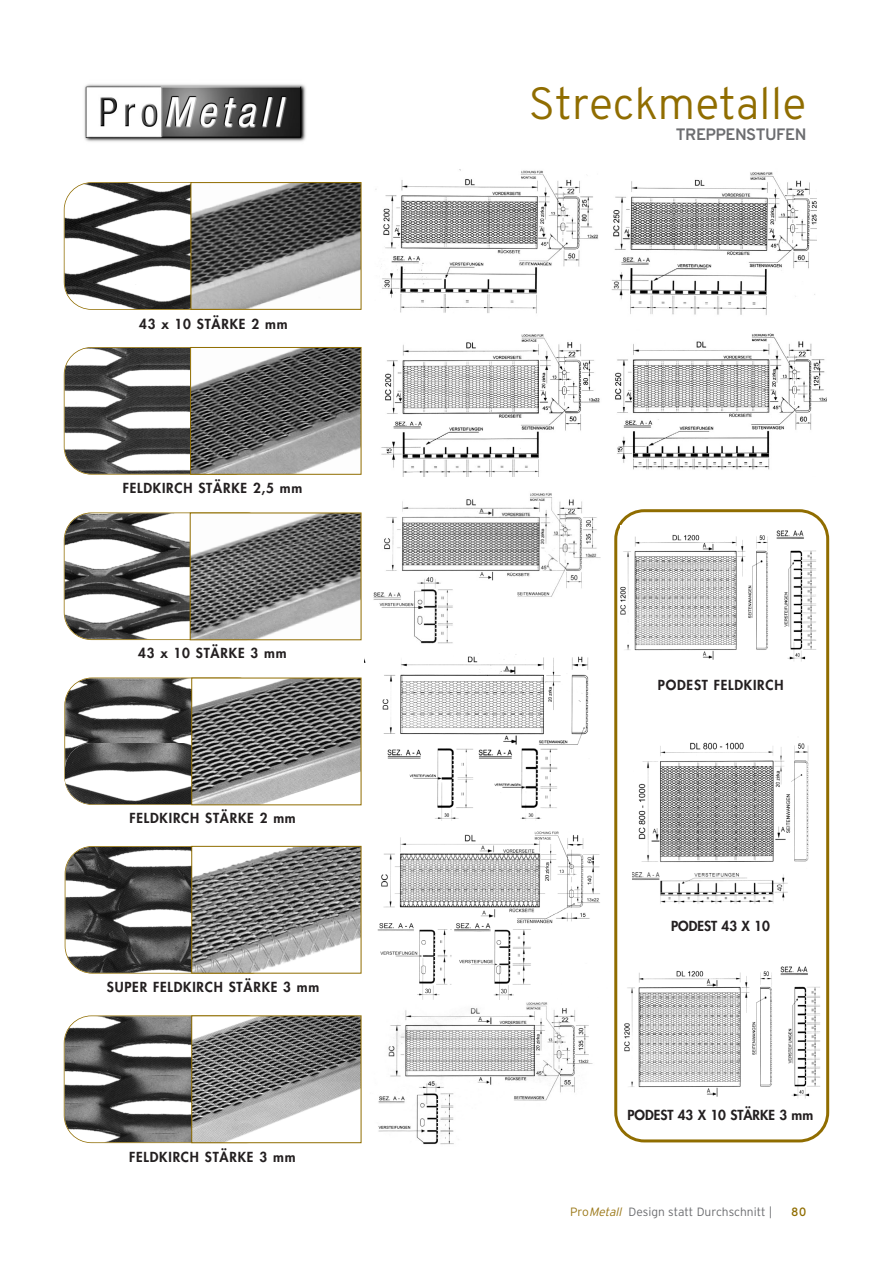
<style>
.page{position:relative;width:893px;height:1263px;background:#fff}
.page>*{position:absolute;margin:0;border:0;box-sizing:border-box;transform-origin:0 0}
.t1{font:300 45px "Overpass";color:#906d00}
.t2{font:700 16.5px "Overpass";letter-spacing:-.035em;color:#6c6d70}
.t3{font:800 13.5px "Futura";letter-spacing:.06em;color:#231f20}
.t4{font:800 13.5px "Futura";color:#231f20}
.t5{font:300 12px "Interstate";color:#6c6d70}
.t6{font:600 12px "Overpass";color:#906d00}
.s1{color:#9b7818}
.s2{font-style:italic;color:#9b7818}
</style>
<div class="page">
<img style="left:65px;top:515px;width:125px;height:124px">
<div style="left:64px;top:512px;width:210px;height:128px;border:2px solid #906d00;border-radius:28px"></div>
<img style="left:65px;top:348px;width:195px;height:126px;border-radius:27px">
<div style="left:64px;top:347px;width:197px;height:128px;border:2px solid #906d00;border-radius:28px"></div>
<img style="left:65px;top:183px;width:178px;height:126px;border-radius:27px">
<div style="left:64px;top:182px;width:180px;height:128px;border:2px solid #906d00;border-radius:28px"></div>
<img style="left:84px;top:84px;width:222px;height:58px">
<img style="left:193px;top:184px;width:166px;height:124px">
<div style="left:191px;top:182px;width:170px;height:128px;border:1px solid #906d00"></div>
<img style="left:377px;top:831px;width:223px;height:169px">
<img style="left:365px;top:654px;width:224px;height:166px">
<svg style="left:614px;top:509px;width:215px;height:633px"></svg>
<img style="left:65px;top:1018px;width:126px;height:124px">
<div style="left:64px;top:1015px;width:210px;height:128px;border:2px solid #906d00;border-radius:28px"></div>
<img style="left:192px;top:349px;width:167px;height:124px">
<div style="left:190px;top:347px;width:171px;height:128px;border:1px solid #906d00"></div>
<img style="left:192px;top:515px;width:167px;height:123px">
<div style="left:190px;top:513px;width:171px;height:127px;border:1px solid #906d00"></div>
<img style="left:378px;top:1002px;width:215px;height:143px">
<img style="left:375px;top:169px;width:441px;height:146px">
<img style="left:381px;top:333px;width:445px;height:143px">
<img style="left:373px;top:492px;width:228px;height:152px">
<img style="left:67px;top:680px;width:124px;height:63px">
<div style="left:64px;top:677px;width:201px;height:128px;border:2px solid #906d00;border-radius:28px"></div>
<img style="left:65px;top:743px;width:126px;height:61px">
<img style="left:65px;top:847px;width:126px;height:126px">
<div style="left:65px;top:846px;width:212px;height:127px;border:2px solid #906d00;border-radius:28px"></div>
<img style="left:621px;top:525px;width:197px;height:138px">
<div style="left:632px;top:737px;width:184px;height:184px;background:#fff"></div>
<img style="left:632px;top:742px;width:177px;height:162px">
<div style="left:619px;top:958px;width:203px;height:157px;background:#fff"></div>
<img style="left:624px;top:966px;width:196px;height:133px">
<img style="left:193px;top:680px;width:166px;height:123px">
<div style="left:191px;top:678px;width:170px;height:127px;border:1px solid #906d00"></div>
<img style="left:193px;top:848px;width:166px;height:123px">
<div style="left:191px;top:846px;width:170px;height:127px;border:1px solid #906d00"></div>
<img style="left:193px;top:1017px;width:166px;height:124px">
<div style="left:191px;top:1015px;width:170px;height:128px;border:1px solid #906d00"></div>
<p class="t3" style="left:139px;top:316px;width:150px">43 x 10 STÄRKE 2 mm</p>
<p class="t3" style="left:123px;top:480px;width:181px">FELDKIRCH STÄRKE 2,5 mm</p>
<p class="t3" style="left:138px;top:645px;width:150px">43 x 10 STÄRKE 3 mm</p>
<p class="t3" style="left:130px;top:810px;width:168px">FELDKIRCH STÄRKE 2 mm</p>
<p class="t3" style="left:107px;top:979px;width:214px">SUPER FELDKIRCH STÄRKE 3 mm</p>
<p class="t3" style="left:129px;top:1149px;width:168px">FELDKIRCH STÄRKE 3 mm</p>
<h1 class="t1" style="left:528px;top:76px;width:280px">Streckmetalle</h1>
<p class="t2" style="left:676px;top:124px;width:132px">TREPPENSTUFEN</p>
<p class="t3" style="left:658px;top:677px;width:127px">PODEST FELDKIRCH</p>
<p class="t4" style="left:671px;top:918px;width:100px">PODEST 43 X 10</p>
<p class="t4" style="left:627px;top:1107px;width:187px">PODEST 43 X 10 STÄRKE 3 mm</p>
<p class="t5" style="left:570px;top:1207px;width:204px"><span class="s1">Pro</span><span class="s2">Metall</span> Design statt Durchschnitt |</p>
<p class="t6" style="left:791px;top:1204px;width:17px">80</p>
</div>
